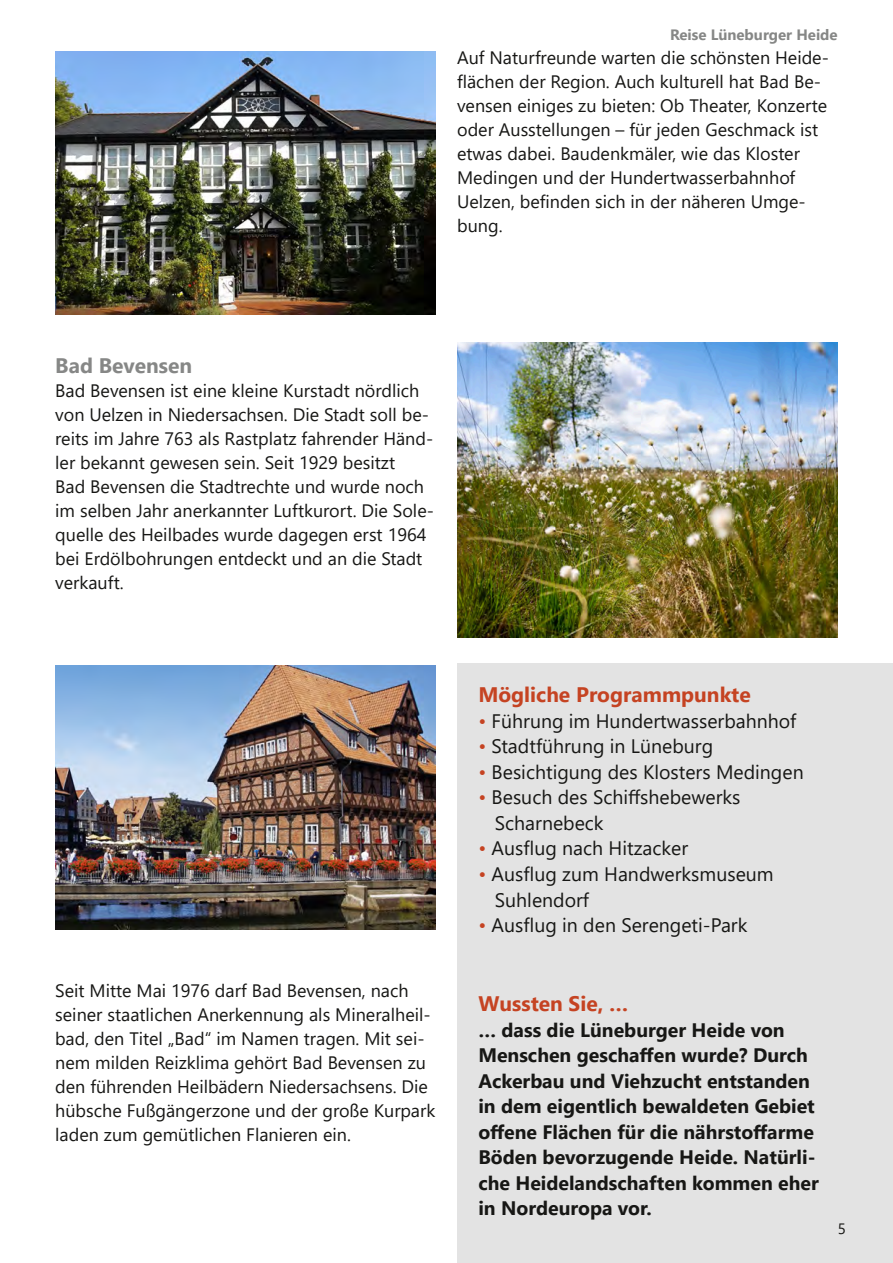
<style>
.page{position:relative;width:893px;height:1263px;background:#fff}
.page>*{position:absolute;margin:0;border:0;box-sizing:border-box;transform-origin:0 0}
.t1{font:700 21px "Segoe UI";color:#c54322}
.t2{font:700 21px "Segoe UI";color:#868786}
.t3{font:700 19.5px/25.5px "Segoe UI";color:#171715}
.t4{font:19.5px/25.5px "Segoe UI";color:#171715}
.t5{font:18px/24px "Segoe UI";color:#171715}
.t6{font:700 15px "Segoe UI";color:#868786}
.t7{font:15px "Segoe UI";color:#171715}
.s1{color:#c54322}
</style>
<div class="page">
<img style="left:55px;top:51px;width:381px;height:264px">
<img style="left:55px;top:665px;width:381px;height:264px">
<img style="left:457px;top:342px;width:381px;height:296px">
<div style="left:457px;top:663px;width:436px;height:600px;background:#e3e3e3"></div>
<p class="t6" style="left:670px;top:29px;width:169px">Reise Lüneburger Heide</p>
<p class="t5" style="left:457px;top:48px;width:373px">Auf Naturfreunde warten die schönsten Heide&shy;flächen der Region. Auch kulturell hat Bad Be&shy;vensen einiges zu bieten: Ob Theater, Konzerte oder Ausstellungen – für jeden Geschmack ist etwas dabei. Baudenkmäler, wie das Kloster Medingen und der Hundertwasserbahnhof Uelzen, befinden sich in der näheren Umge&shy;bung.</p>
<p class="t2" style="left:55px;top:357px;width:138px">Bad Bevensen</p>
<p class="t5" style="left:55px;top:380px;width:380px">Bad Bevensen ist eine kleine Kurstadt nördlich von Uelzen in Niedersachsen. Die Stadt soll be&shy;reits im Jahre 763 als Rastplatz fahrender Händ&shy;ler bekannt gewesen sein. Seit 1929 besitzt<br>Bad Bevensen die Stadtrechte und wurde noch im selben Jahr anerkannter Luftkurort. Die Sole&shy;quelle des Heilbades wurde dagegen erst 1964 bei Erdölbohrungen entdeckt und an die Stadt verkauft.</p>
<p class="t5" style="left:55px;top:980px;width:382px">Seit Mitte Mai 1976 darf Bad Bevensen, nach seiner staatlichen Anerkennung als Mineralheil&shy;bad, den Titel „Bad“ im Namen tragen. Mit sei&shy;nem milden Reizklima gehört Bad Bevensen zu den führenden Heilbädern Niedersachsens. Die hübsche Fußgängerzone und der große Kurpark laden zum gemütlichen Flanieren ein.</p>
<p class="t1" style="left:478px;top:687px;width:274px">Mögliche Programmpunkte</p>
<p class="t4" style="left:478px;top:710px;width:319px"><span class="s1">•</span> Führung im Hundertwasserbahnhof</p>
<p class="t4" style="left:478px;top:736px;width:236px"><span class="s1">•</span> Stadtführung in Lüneburg</p>
<p class="t4" style="left:478px;top:761px;width:327px"><span class="s1">•</span> Besichtigung des Klosters Medingen</p>
<p class="t4" style="left:495px;top:787px;width:247px;text-indent:-16px"><span class="s1">•</span> Besuch des Schiffshebewerks<br>Scharnebeck</p>
<p class="t4" style="left:478px;top:838px;width:211px"><span class="s1">•</span> Ausflug nach Hitzacker</p>
<p class="t4" style="left:495px;top:863px;width:280px;text-indent:-16px"><span class="s1">•</span> Ausflug zum Handwerksmuseum<br>Suhlendorf</p>
<p class="t4" style="left:478px;top:914px;width:271px"><span class="s1">•</span> Ausflug in den Serengeti-Park</p>
<p class="t1" style="left:478px;top:996px;width:151px">Wussten Sie, …</p>
<p class="t3" style="left:478px;top:1019px;width:342px">… dass die Lüneburger Heide von Menschen geschaffen wurde? Durch Ackerbau und Viehzucht entstanden in dem eigentlich bewaldeten Gebiet offene Flächen für die nährstoffarme Böden bevorzugende Heide. Natürli&shy;che Heidelandschaften kommen eher in Nordeuropa vor.</p>
<p class="t7" style="left:838px;top:1223px;width:10px">5</p>
</div>
